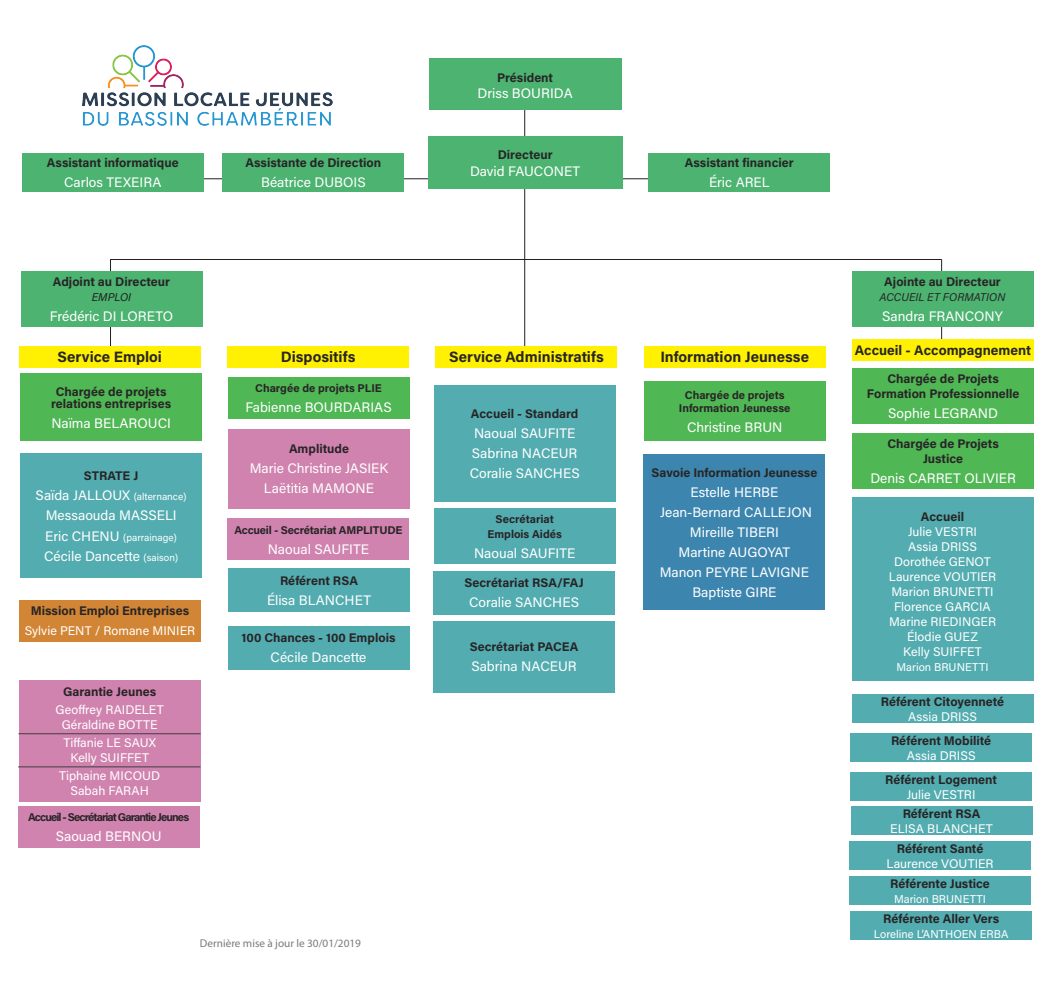
<style>
.page{position:relative;width:1053px;height:993px;background:#fff}
.page>*{position:absolute;margin:0;border:0;box-sizing:border-box;transform-origin:0 0}
.t1{font:700 15px "Acumin Pro";color:#282526}
.t2{font:13.75px/20px "Acumin Pro";color:#fff;text-align:center}
.t3{font:700 13.75px "Acumin Pro";color:#282526}
.t4{font:700 12.5px/15px "Acumin Pro";color:#282526;text-align:center}
.t5{font:12.5px/15px "Acumin Pro";color:#fff;text-align:center}
.t6{font:700 11.25px/15px "Acumin Pro";letter-spacing:-.01em;color:#282526;text-align:center}
.t7{font:11.25px "Acumin Pro";color:#fff}
.t8{font:700 11.25px "Acumin Pro";letter-spacing:-.08em;color:#282526}
.t9{font:11.25px "Myriad Pro";color:#787a7d}
.t10{font:italic 11.25px "Acumin Pro";letter-spacing:.01em;color:#282526}
.t11{font:italic 11.25px "Acumin Pro";letter-spacing:.005em;color:#231f20}
.t12{font:10px "Acumin Pro";color:#fff}
.s1{font-size:10px}
.s2{font-size:13.75px}
</style>
<div class="page">
<hr style="left:200px;top:178px;width:485px;height:1px;background:#231f20">
<hr style="left:110px;top:259px;width:1px;height:108px;background:#231f20">
<hr style="left:941px;top:259px;width:1px;height:100px;background:#231f20">
<hr style="left:524px;top:103px;width:1px;height:245px;background:#231f20">
<div style="left:429px;top:58px;width:192px;height:52px;background:#4cb371"></div>
<div style="left:428px;top:136px;width:194px;height:53px;background:#4cb371"></div>
<div style="left:223px;top:153px;width:181px;height:38px;background:#4cb371"></div>
<div style="left:22px;top:153px;width:181px;height:38px;background:#4cb371"></div>
<div style="left:648px;top:153px;width:181px;height:38px;background:#4cb371"></div>
<div style="left:21px;top:271px;width:181px;height:56px;background:#4cb371"></div>
<div style="left:851px;top:271px;width:182px;height:56px;background:#4cb371"></div>
<div style="left:19px;top:345px;width:182px;height:22px;background:#fff101"></div>
<div style="left:227px;top:345px;width:182px;height:22px;background:#fff101"></div>
<div style="left:852px;top:338px;width:181px;height:22px;background:#fff101"></div>
<div style="left:643px;top:345px;width:182px;height:22px;background:#fff101"></div>
<div style="left:435px;top:345px;width:182px;height:22px;background:#fff101"></div>
<div style="left:20px;top:453px;width:182px;height:125px;background:#53acb0"></div>
<div style="left:20px;top:373px;width:182px;height:68px;background:#50b755"></div>
<div style="left:19px;top:599px;width:182px;height:42px;background:#d28534"></div>
<div style="left:227px;top:376px;width:182px;height:42px;background:#50b755"></div>
<div style="left:228px;top:428px;width:182px;height:80px;background:#d083af"></div>
<div style="left:228px;top:568px;width:182px;height:44px;background:#53acb0"></div>
<div style="left:227px;top:625px;width:182px;height:44px;background:#53acb0"></div>
<div style="left:19px;top:679px;width:181px;height:121px;background:#d083af"></div>
<hr style="left:18px;top:733px;width:183px;height:1px;background:#3e3e3f">
<hr style="left:18px;top:766px;width:182px;height:1px;background:#3e3e3f">
<div style="left:434px;top:384px;width:181px;height:117px;background:#53acb0"></div>
<div style="left:434px;top:508px;width:181px;height:55px;background:#53acb0"></div>
<div style="left:643px;top:454px;width:182px;height:155px;background:#3c85af"></div>
<div style="left:851px;top:497px;width:182px;height:183px;background:#53acb0"></div>
<div style="left:851px;top:694px;width:182px;height:28px;background:#53acb0"></div>
<div style="left:850px;top:732px;width:182px;height:29px;background:#53acb0"></div>
<div style="left:850px;top:771px;width:182px;height:29px;background:#53acb0"></div>
<div style="left:849px;top:840px;width:181px;height:29px;background:#53acb0"></div>
<hr style="left:110px;top:259px;width:831px;height:1px;background:#231f20">
<img style="left:83px;top:45px;width:250px;height:81px">
<div style="left:852px;top:367px;width:181px;height:56px;background:#50b755"></div>
<div style="left:18px;top:806px;width:182px;height:42px;background:#d083af"></div>
<div style="left:227px;top:518px;width:182px;height:42px;background:#d083af"></div>
<div style="left:433px;top:570px;width:182px;height:44px;background:#53acb0"></div>
<div style="left:433px;top:621px;width:182px;height:71px;background:#53acb0"></div>
<div style="left:643px;top:381px;width:182px;height:60px;background:#50b755"></div>
<div style="left:852px;top:432px;width:182px;height:56px;background:#50b755"></div>
<div style="left:850px;top:805px;width:182px;height:29px;background:#53acb0"></div>
<div style="left:849px;top:875px;width:181px;height:29px;background:#53acb0"></div>
<div style="left:850px;top:910px;width:182px;height:29px;background:#53acb0"></div>
<p class="t4" style="left:47px;top:154px;width:133px">Assistant informatique</p>
<p class="t2" style="left:64px;top:171px;width:99px">Carlos TEXEIRA</p>
<p class="t4" style="left:53px;top:274px;width:119px">Adjoint au Directeur</p>
<p class="t11" style="left:92px;top:289px;width:41px">EMPLOI</p>
<p class="t2" style="left:50px;top:306px;width:125px">Frédéric DI LORETO</p>
<p class="t4" style="left:245px;top:154px;width:137px">Assistante de Direction</p>
<p class="t2" style="left:261px;top:171px;width:106px">Béatrice DUBOIS</p>
<p class="t1" style="left:58px;top:346px;width:106px">Service Emploi</p>
<p class="t1" style="left:281px;top:346px;width:76px">Dispositifs</p>
<p class="t4" style="left:51px;top:384px;width:121px;line-height:12.5px">Chargée de projets relations entreprises</p>
<p class="t2" style="left:51px;top:412px;width:121px">Naïma BELAROUCI</p>
<p class="t4" style="left:84px;top:468px;width:56px">STRATE J</p>
<p class="t2" style="left:36px;top:485px;width:152px">Saïda JALLOUX <span class="s1">(alternance)<br></span>Messaouda MASSELI</p>
<p class="t12" style="left:45px;top:530px;width:133px"><span class="s2">Eric CHENU</span> (parrainage)</p>
<p class="t2" style="left:44px;top:545px;width:136px">Cécile Dancette <span class="s1">(saison)</span></p>
<p class="t4" style="left:31px;top:602px;width:160px">Mission Emploi Entreprises</p>
<p class="t5" style="left:25px;top:622px;width:172px">Sylvie PENT / Romane MINIER</p>
<p class="t4" style="left:63px;top:683px;width:95px">Garantie Jeunes</p>
<p class="t5" style="left:56px;top:701px;width:109px">Geoffrey RAIDELET<br>Géraldine BOTTE</p>
<p class="t5" style="left:63px;top:734px;width:94px">Tiffanie LE SAUX<br>Kelly SUIFFET</p>
<p class="t5" style="left:59px;top:766px;width:102px">Tiphaine MICOUD<br>Sabah FARAH</p>
<p class="t8" style="left:28px;top:809px;width:162px">Accueil - Secrétariat Garantie Jeunes</p>
<p class="t2" style="left:56px;top:825px;width:107px">Saouad BERNOU</p>
<p class="t6" style="left:255px;top:380px;width:128px">Chargée de projets PLIE</p>
<p class="t2" style="left:245px;top:396px;width:148px">Fabienne BOURDARIAS</p>
<p class="t4" style="left:289px;top:440px;width:62px">Amplitude</p>
<p class="t2" style="left:250px;top:457px;width:140px">Marie Christine JASIEK<br>Laëtitia MAMONE</p>
<p class="t6" style="left:234px;top:521px;width:170px">Accueil - Secrétariat AMPLITUDE</p>
<p class="t2" style="left:268px;top:538px;width:103px">Naoual SAUFITE</p>
<p class="t4" style="left:280px;top:572px;width:79px">Référent RSA</p>
<p class="t2" style="left:267px;top:589px;width:106px">Élisa BLANCHET</p>
<p class="t4" style="left:241px;top:629px;width:155px">100 Chances - 100 Emplois</p>
<p class="t2" style="left:270px;top:646px;width:97px">Cécile Dancette</p>
<p class="t9" style="left:200px;top:935px;width:163px">Dernière mise à jour le 30/01/2019</p>
<p class="t4" style="left:497px;top:69px;width:57px">Président</p>
<p class="t2" style="left:477px;top:83px;width:97px">Driss BOURIDA</p>
<p class="t4" style="left:497px;top:146px;width:56px">Directeur</p>
<p class="t2" style="left:470px;top:160px;width:112px">David FAUCONET</p>
<p class="t4" style="left:684px;top:154px;width:110px">Assistant financier</p>
<p class="t2" style="left:709px;top:171px;width:62px">Éric AREL</p>
<p class="t1" style="left:449px;top:346px;width:156px">Service Administratifs</p>
<p class="t1" style="left:660px;top:346px;width:150px">Information Jeunesse</p>
<p class="t4" style="left:471px;top:405px;width:109px">Accueil - Standard</p>
<p class="t2" style="left:469px;top:423px;width:111px">Naoual SAUFITE<br>Sabrina NACEUR<br>Coralie SANCHES</p>
<p class="t6" style="left:487px;top:510px;width:76px">Secrétariat<br>Emplois Aidés</p>
<p class="t2" style="left:474px;top:542px;width:103px">Naoual SAUFITE</p>
<p class="t4" style="left:464px;top:574px;width:121px">Secrétariat RSA/FAJ</p>
<p class="t2" style="left:469px;top:591px;width:111px">Coralie SANCHES</p>
<p class="t4" style="left:469px;top:638px;width:110px">Secrétariat PACEA</p>
<p class="t2" style="left:471px;top:655px;width:107px">Sabrina NACEUR</p>
<p class="t6" style="left:679px;top:387px;width:113px;line-height:13.5px">Chargée de projets<br>Information Jeunesse</p>
<p class="t2" style="left:687px;top:416px;width:97px">Christine BRUN</p>
<p class="t4" style="left:651px;top:464px;width:167px">Savoie Information Jeunesse</p>
<p class="t2" style="left:659px;top:481px;width:154px">Estelle HERBE<br>Jean-Bernard CALLEJON<br>Mireille TIBERI<br>Martine AUGOYAT<br>Manon PEYRE LAVIGNE<br>Baptiste GIRE</p>
<p class="t4" style="left:884px;top:274px;width:118px">Ajointe au Directeur</p>
<p class="t10" style="left:879px;top:289px;width:127px">ACCUEIL ET FORMATION</p>
<p class="t2" style="left:882px;top:306px;width:122px">Sandra FRANCONY</p>
<p class="t3" style="left:854px;top:340px;width:178px">Accueil - Accompagnement</p>
<p class="t4" style="left:866px;top:370px;width:154px">Chargée de Projets<br>Formation Professionnelle</p>
<p class="t2" style="left:888px;top:402px;width:111px">Sophie LEGRAND</p>
<p class="t4" style="left:887px;top:435px;width:113px">Chargée de Projets<br>Justice</p>
<p class="t2" style="left:870px;top:467px;width:147px">Denis CARRET OLIVIER</p>
<p class="t4" style="left:920px;top:508px;width:45px">Accueil</p>
<p class="t5" style="left:888px;top:523px;width:109px">Julie VESTRI<br>Assia DRISS<br>Dorothée GENOT<br>Laurence VOUTIER<br>Marion BRUNETTI<br>Florence GARCIA<br>Marine RIEDINGER<br>Élodie GUEZ<br>Kelly SUIFFET</p>
<p class="t7" style="left:896px;top:659px;width:93px">Marion BRUNETTI</p>
<p class="t4" style="left:880px;top:693px;width:125px">Référent Citoyenneté</p>
<p class="t5" style="left:908px;top:708px;width:70px">Assia DRISS</p>
<p class="t4" style="left:891px;top:732px;width:102px">Référent Mobilité</p>
<p class="t5" style="left:906px;top:747px;width:70px">Assia DRISS</p>
<p class="t4" style="left:885px;top:770px;width:113px">Référent Logement</p>
<p class="t5" style="left:906px;top:786px;width:70px">Julie VESTRI</p>
<p class="t4" style="left:902px;top:805px;width:79px">Référent RSA</p>
<p class="t5" style="left:890px;top:820px;width:104px">ELISA BLANCHET</p>
<p class="t4" style="left:896px;top:839px;width:88px">Référent Santé</p>
<p class="t5" style="left:886px;top:855px;width:109px">Laurence VOUTIER</p>
<p class="t4" style="left:890px;top:874px;width:101px">Référente Justice</p>
<p class="t7" style="left:894px;top:890px;width:93px">Marion BRUNETTI</p>
<p class="t4" style="left:883px;top:909px;width:117px">Référente Aller Vers</p>
<p class="t7" style="left:873px;top:925px;width:136px">Loreline L’ANTHOEN ERBA</p>
</div>
